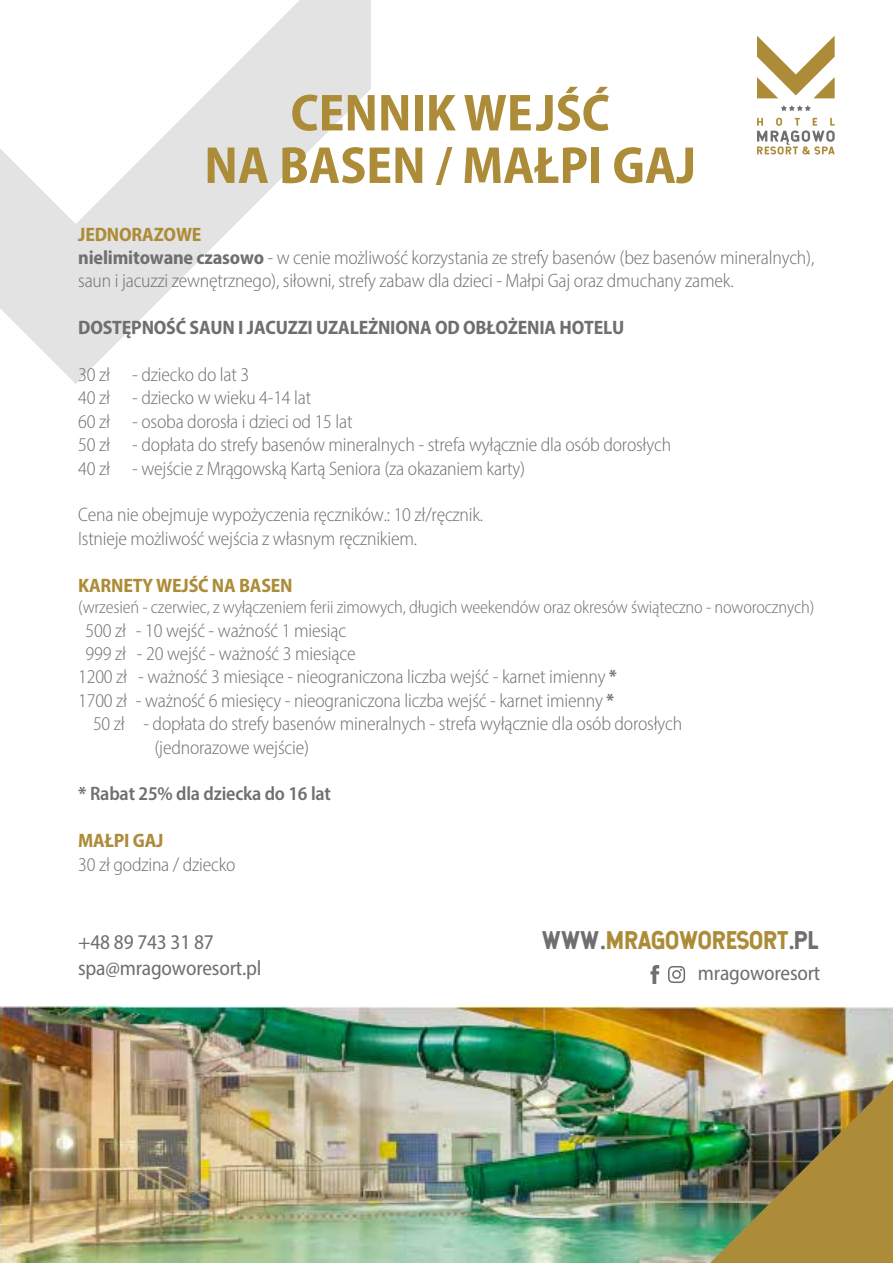
<style>
.page{position:relative;width:893px;height:1263px;background:#fff}
.page>*{position:absolute;margin:0;border:0;box-sizing:border-box;transform-origin:0 0}
.t1{font:700 semi-condensed 52.5px/52.5px "Myriad Pro";color:#ac8c38;text-align:center}
.t2{font:24.45px "Hansief";color:#ac8c38}
.t3{font:semi-condensed 21px/25.2px "Myriad Pro";letter-spacing:-.01em;color:#706f6f}
.t4{font:300 semi-condensed 19.5px/23.4px "Myriad Pro";letter-spacing:-.01em;color:#706f6f}
.t5{font:700 semi-condensed 19.5px "Myriad Pro";letter-spacing:-.01em;color:#706f6f}
.t6{font:700 semi-condensed 19.5px "Myriad Pro";letter-spacing:-.01em;color:#ac8c38}
.t7{font:600 semi-condensed 19.5px "Myriad Pro";letter-spacing:-.01em;color:#706f6f}
.t8{font:300 semi-condensed 18px "Myriad Pro";letter-spacing:-.01em;color:#706f6f}
.s1{font-weight:700;color:#ac8c38}
.s2{font-weight:700}
.s3{font-weight:700;font-stretch:condensed}
.s4{color:#706f6f}
</style>
<div class="page">
<img style="left:0;top:1006px;width:893px;height:257px">
<svg style="left:0;top:0;width:371px;height:384px"></svg>
<img style="left:710px;top:1080px;width:183px;height:183px">
<svg style="left:757px;top:36px;width:78px;height:62px"></svg>
<svg style="left:781px;top:105px;width:30px;height:6px"></svg>
<svg style="left:757px;top:118px;width:78px;height:37px"></svg>
<svg style="left:650px;top:965px;width:9px;height:19px"></svg>
<svg style="left:668px;top:966px;width:17px;height:17px"></svg>
<h1 class="t1" style="left:204px;top:85px;width:493px">CENNIK WEJŚĆ<br>NA BASEN / MAŁPI GAJ</h1>
<p class="t4" style="left:78px;top:222px;width:738px"><span class="s1">JEDNORAZOWE<br></span><span class="s2">nielimitowane czasowo</span> - w cenie możliwość korzystania ze strefy basenów (bez basenów mineralnych), saun i jacuzzi zewnętrznego), siłowni, strefy zabaw dla dzieci - Małpi Gaj oraz dmuchany zamek.</p>
<p class="t5" style="left:78px;top:315px;width:548px">DOSTĘPNOŚĆ SAUN I JACUZZI UZALEŻNIONA OD OBŁOŻENIA HOTELU</p>
<p class="t4" style="left:78px;top:363px;width:594px">30 zł - dziecko do lat 3<br>40 zł - dziecko w wieku 4-14 lat<br>60 zł - osoba dorosła i dzieci od 15 lat<br>50 zł - dopłata do strefy basenów mineralnych - strefa wyłącznie dla osób dorosłych 40 zł - wejście z Mrągowską Kartą Seniora (za okazaniem karty)</p>
<p class="t4" style="left:78px;top:503px;width:407px">Cena nie obejmuje wypożyczenia ręczników.: 10 zł/ręcznik.<br>Istnieje możliwość wejścia z własnym ręcznikiem.</p>
<p class="t6" style="left:78px;top:572px;width:216px">KARNETY WEJŚĆ NA BASEN</p>
<p class="t8" style="left:78px;top:596px;width:738px">(wrzesień - czerwiec, z wyłączeniem ferii zimowych, długich weekendów oraz okresów świąteczno - noworocznych)</p>
<p class="t4" style="left:86px;top:618px;width:262px">500 zł - 10 wejść - ważność 1 miesiąc</p>
<p class="t4" style="left:86px;top:642px;width:271px">999 zł - 20 wejść - ważność 3 miesiące</p>
<p class="t4" style="left:78px;top:665px;width:540px">1200 zł - ważność 3 miesiące - nieograniczona liczba wejść - karnet imienny <span class="s3">*</span></p>
<p class="t4" style="left:78px;top:688px;width:537px">1700 zł - ważność 6 miesięcy - nieograniczona liczba wejść - karnet imienny <span class="s3">*</span></p>
<p class="t4" style="left:93px;top:712px;width:591px">50 zł - dopłata do strefy basenów mineralnych - strefa wyłącznie dla osób dorosłych</p>
<p class="t4" style="left:154px;top:735px;width:156px">(jednorazowe wejście)</p>
<p class="t7" style="left:78px;top:782px;width:254px"><span class="s2">*</span> Rabat 25% dla dziecka do 16 lat</p>
<p class="t6" style="left:78px;top:828px;width:87px">MAŁPI GAJ</p>
<p class="t4" style="left:78px;top:852px;width:159px">30 zł godzina / dziecko</p>
<p class="t3" style="left:78px;top:929px;width:185px">+48 89 743 31 87 spa@mragoworesort.pl</p>
<p class="t2" style="left:542px;top:924px;width:277px"><span class="s4">WWW.</span>MRAGOWORESORT<span class="s4">.PL</span></p>
<p class="t3" style="left:698px;top:960px;width:124px">mragoworesort</p>
</div>
